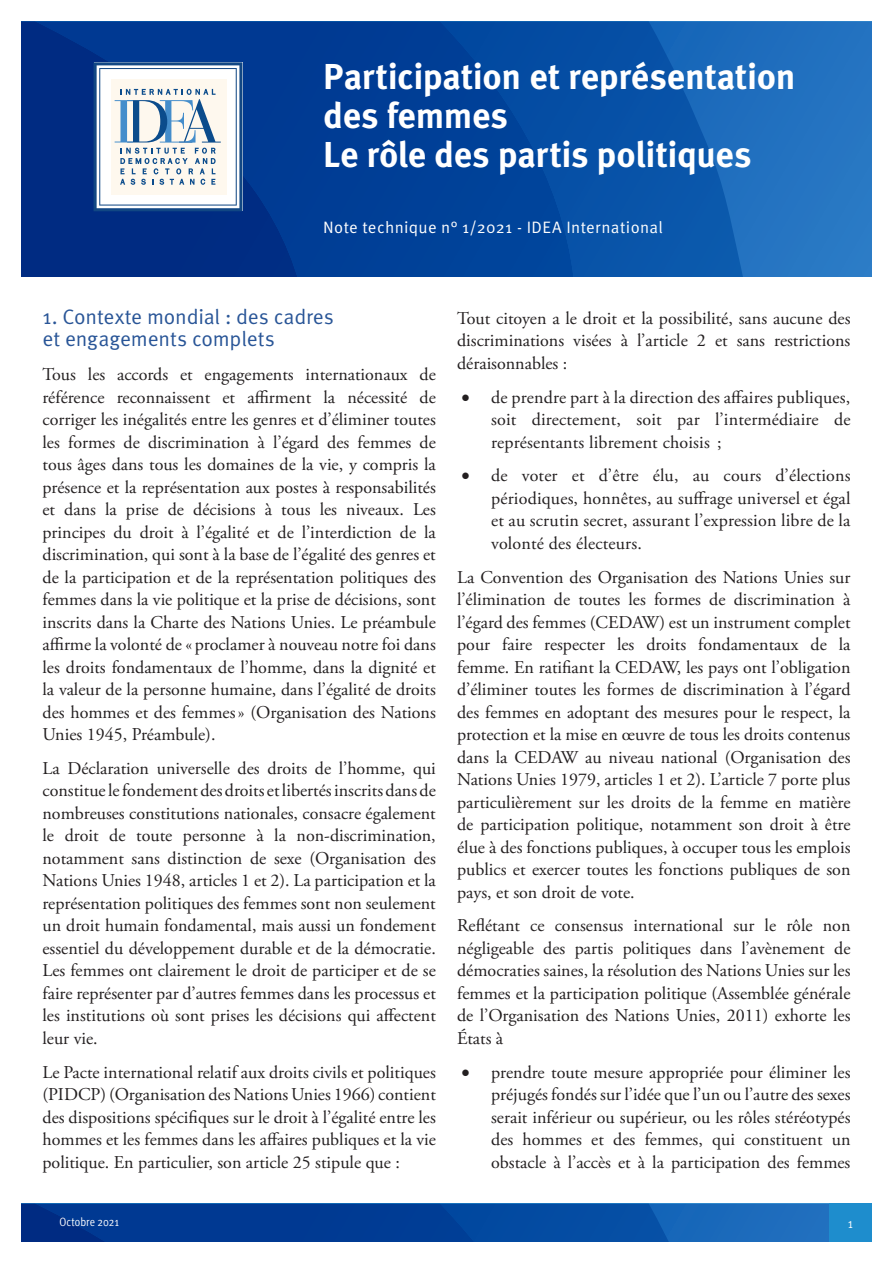
<style>
.page{position:relative;width:893px;height:1263px;background:#fff}
.page>*{position:absolute;margin:0;border:0;box-sizing:border-box;transform-origin:0 0}
.t1{font:700 36px/39px "Meta OT";letter-spacing:-.01em;color:#fff}
.t2{font:21px/22.5px "Meta OT Norm";letter-spacing:-.01em;color:#295597}
.t3{font:18px/22.5px "Adobe Garamond Pro";color:#231f20;text-align:justify}
.t4{font:16.5px "Meta OT Norm";letter-spacing:.02em;color:#fff}
.t5{font:13.5px "Meta OT Norm";color:#fff}
.t6{font:12px "Meta OT Cond Norm";letter-spacing:.005em;color:#fff}
</style>
<div class="page">
<svg style="left:21px;top:1203px;width:808px;height:39px;background:#07489e"></svg>
<div style="left:829px;top:1203px;width:43px;height:39px;background:#1e8dcd"></div>
<svg style="left:21px;top:21px;width:851px;height:256px;background:#094a9f"></svg>
<svg style="left:94px;top:62px;width:148px;height:149px"></svg>
<h1 class="t1" style="left:323px;top:58px;width:474px">Participation et représentation des femmes<br>Le rôle des partis politiques</h1>
<p class="t4" style="left:323px;top:217px;width:341px">Note technique n° 1/2021 - IDEA International</p>
<p class="t2" style="left:43px;top:306px;width:293px">1. Contexte mondial : des cadres et engagements complets</p>
<p class="t3" style="left:43px;top:364px;width:395px">Tous les accords et engagements internationaux de référence reconnaissent et affirment la nécessité de corriger les inégalités entre les genres et d’éliminer toutes les formes de discrimination à l’égard des femmes de tous âges dans tous les domaines de la vie, y compris la présence et la représentation aux postes à responsabilités et dans la prise de décisions à tous les niveaux. Les principes du droit à l’égalité et de l’interdiction de la discrimination, qui sont à la base de l’égalité des genres et de la participation et de la représentation politiques des femmes dans la vie politique et la prise de décisions, sont inscrits dans la Charte des Nations Unies. Le préambule affirme la volonté de «proclamer à nouveau notre foi dans les droits fondamentaux de l’homme, dans la dignité et la valeur de la personne humaine, dans l’égalité de droits des hommes et des femmes» (Organisation des Nations Unies 1945, Préambule).</p>
<p class="t3" style="left:43px;top:757px;width:395px">La Déclaration universelle des droits de l’homme, qui constitue le fondement des droits et libertés inscrits dans de nombreuses constitutions nationales, consacre également le droit de toute personne à la non-discrimination, notamment sans distinction de sexe (Organisation des Nations Unies 1948, articles 1 et 2). La participation et la représentation politiques des femmes sont non seulement un droit humain fondamental, mais aussi un fondement essentiel du développement durable et de la démocratie.<br>Les femmes ont clairement le droit de participer et de se faire représenter par d’autres femmes dans les processus et les institutions où sont prises les décisions qui affectent leur vie.</p>
<p class="t3" style="left:43px;top:1061px;width:395px">Le Pacte international relatif aux droits civils et politiques (PIDCP) (Organisation des Nations Unies 1966) contient des dispositions spécifiques sur le droit à l’égalité entre les hommes et les femmes dans les affaires publiques et la vie politique. En particulier, son article 25 stipule que :</p>
<p class="t6" style="left:60px;top:1214px;width:61px">Octobre 2021</p>
<p class="t3" style="left:457px;top:307px;width:395px">Tout citoyen a le droit et la possibilité, sans aucune des discriminations visées à l’article 2 et sans restrictions déraisonnables :</p>
<p class="t3" style="left:491px;top:386px;width:361px;text-indent:-30px">• de prendre part à la direction des affaires publiques, soit directement, soit par l’intermédiaire de représentants librement choisis ;</p>
<p class="t3" style="left:491px;top:465px;width:361px;text-indent:-30px">• de voter et d’être élu, au cours d’élections périodiques, honnêtes, au suffrage universel et égal et au scrutin secret, assurant l’expression libre de la volonté des électeurs.</p>
<p class="t3" style="left:457px;top:566px;width:395px">La Convention des Organisation des Nations Unies sur l’élimination de toutes les formes de discrimination à l’égard des femmes (CEDAW) est un instrument complet pour faire respecter les droits fondamentaux de la femme. En ratifiant la CEDAW, les pays ont l’obligation d’éliminer toutes les formes de discrimination à l’égard des femmes en adoptant des mesures pour le respect, la protection et la mise en œuvre de tous les droits contenus dans la CEDAW au niveau national (Organisation des Nations Unies 1979, articles 1 et 2). L’article 7 porte plus particulièrement sur les droits de la femme en matière de participation politique, notamment son droit à être élue à des fonctions publiques, à occuper tous les emplois publics et exercer toutes les fonctions publiques de son pays, et son droit de vote.</p>
<p class="t3" style="left:457px;top:915px;width:395px">Reflétant ce consensus international sur le rôle non négligeable des partis politiques dans l’avènement de démocraties saines, la résolution des Nations Unies sur les femmes et la participation politique (Assemblée générale de l’Organisation des Nations Unies, 2011) exhorte les États à</p>
<p class="t3" style="left:491px;top:1061px;width:361px;text-indent:-30px">• prendre toute mesure appropriée pour éliminer les préjugés fondés sur l’idée que l’un ou l’autre des sexes serait inférieur ou supérieur, ou les rôles stéréotypés des hommes et des femmes, qui constituent un obstacle à l’accès et à la participation des femmes</p>
<p class="t5" style="left:847px;top:1215px;width:7px">1</p>
</div>
